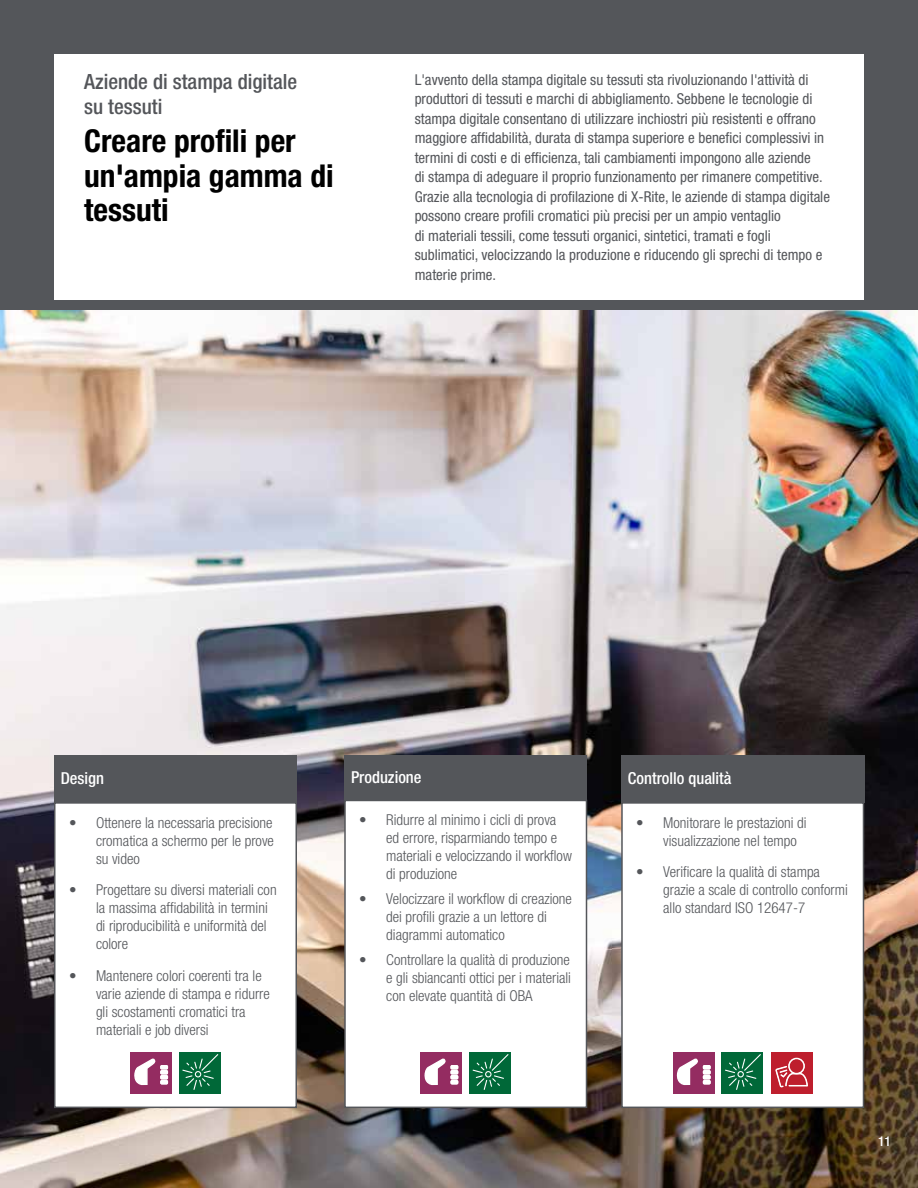
<style>
.page{position:relative;width:918px;height:1188px;background:#fff}
.page>*{position:absolute;margin:0;border:0;box-sizing:border-box;transform-origin:0 0}
.t1{font:700 condensed 31.5px/34.5px "Helvetica Neue LT Pro";color:#000}
.t2{font:500 condensed 21px/25.2px "Helvetica Neue LT Std";color:#54565a}
.t3{font:500 condensed 16.5px "Helvetica Neue LT Std";color:#fff}
.t4{font:300 condensed 15px/18px "Helvetica Neue LT Std";color:#54565a}
.t5{font:condensed 15px/19.5px "Helvetica Neue LT Std";color:#54565a}
.t6{font:500 condensed 13.5px "Helvetica Neue LT Pro";color:#fff}
</style>
<div class="page">
<img style="left:0;top:310px;width:918px;height:878px">
<div style="left:0;top:0;width:918px;height:310px;background:#54565a"></div>
<div style="left:54px;top:54px;width:810px;height:245px;background:#fff"></div>
<div style="left:54px;top:755px;width:243px;height:47px;background:#54565a"></div>
<div style="left:621px;top:755px;width:243px;height:47px;background:#54565a"></div>
<div style="left:55px;top:803px;width:241px;height:304px;background:#fff"></div>
<div style="left:54px;top:802px;width:243px;height:306px;border:2px solid #54565a"></div>
<div style="left:622px;top:803px;width:241px;height:304px;background:#fff"></div>
<div style="left:621px;top:802px;width:243px;height:306px;border:2px solid #54565a"></div>
<div style="left:344px;top:755px;width:243px;height:45px;background:#54565a"></div>
<div style="left:345px;top:800px;width:241px;height:307px;background:#fff"></div>
<div style="left:344px;top:800px;width:243px;height:308px;border:2px solid #54565a"></div>
<div style="left:131px;top:1052px;width:41px;height:41px;background:#942c61"></div>
<svg style="left:134px;top:1058px;width:34px;height:28px"></svg>
<div style="left:160px;top:1080px;width:8px;height:5px;border:1px solid #fff"></div>
<div style="left:179px;top:1052px;width:41px;height:41px;background:#006838"></div>
<svg style="left:182px;top:1054px;width:36px;height:36px"></svg>
<div style="left:421px;top:1052px;width:41px;height:41px;background:#942c61"></div>
<svg style="left:424px;top:1058px;width:34px;height:28px"></svg>
<div style="left:450px;top:1080px;width:8px;height:5px;border:1px solid #fff"></div>
<div style="left:470px;top:1052px;width:41px;height:41px;background:#006838"></div>
<svg style="left:473px;top:1054px;width:36px;height:36px"></svg>
<div style="left:673px;top:1052px;width:41px;height:41px;background:#942c61"></div>
<svg style="left:677px;top:1058px;width:34px;height:28px"></svg>
<div style="left:703px;top:1080px;width:8px;height:5px;border:1px solid #fff"></div>
<div style="left:722px;top:1052px;width:41px;height:41px;background:#006838"></div>
<svg style="left:725px;top:1054px;width:36px;height:36px"></svg>
<div style="left:771px;top:1052px;width:41px;height:41px;background:#be1e2d"></div>
<svg style="left:775px;top:1058px;width:33px;height:29px"></svg>
<h2 class="t2" style="left:84px;top:69px;width:214px">Aziende di stampa digitale su tessuti</h2>
<h1 class="t1" style="left:84px;top:123px;width:251px">Creare profili per un'ampia gamma di tessuti</h1>
<p class="t5" style="left:415px;top:70px;width:417px">L'avvento della stampa digitale su tessuti sta rivoluzionando l'attività di produttori di tessuti e marchi di abbigliamento. Sebbene le tecnologie di stampa digitale consentano di utilizzare inchiostri più resistenti e offrano maggiore affidabilità, durata di stampa superiore e benefici complessivi in termini di costi e di efficienza, tali cambiamenti impongono alle aziende<br>di stampa di adeguare il proprio funzionamento per rimanere competitive.<br>Grazie alla tecnologia di profilazione di X-Rite, le aziende di stampa digitale possono creare profili cromatici più precisi per un ampio ventaglio<br>di materiali tessili, come tessuti organici, sintetici, tramati e fogli sublimatici, velocizzando la produzione e riducendo gli sprechi di tempo e materie prime.</p>
<p class="t3" style="left:351px;top:768px;width:72px">Produzione</p>
<p class="t4" style="left:386px;top:811px;width:187px;text-indent:-27px">• Ridurre al minimo i cicli di prova ed errore, risparmiando tempo e materiali e velocizzando il workflow di produzione</p>
<p class="t4" style="left:386px;top:890px;width:187px;text-indent:-27px">• Velocizzare il workflow di creazione dei profili grazie a un lettore di diagrammi automatico</p>
<p class="t4" style="left:386px;top:951px;width:186px;text-align:justify;text-indent:-27px">• Controllare la qualità di produzione e gli sbiancanti ottici per i materiali con elevate quantità di OBA</p>
<p class="t3" style="left:61px;top:769px;width:45px">Design</p>
<p class="t3" style="left:628px;top:769px;width:105px">Controllo qualità</p>
<p class="t4" style="left:96px;top:813px;width:179px;text-align:justify;text-indent:-27px">• Ottenere la necessaria precisione cromatica a schermo per le prove su video</p>
<p class="t4" style="left:96px;top:881px;width:182px;text-indent:-27px">• Progettare su diversi materiali con la massima affidabilità in termini di riproducibilità e uniformità del colore</p>
<p class="t4" style="left:96px;top:966px;width:175px;text-indent:-27px">• Mantenere colori coerenti tra le varie aziende di stampa e ridurre gli scostamenti cromatici tra materiali e job diversi</p>
<p class="t4" style="left:663px;top:813px;width:145px;text-indent:-27px">• Monitorare le prestazioni di visualizzazione nel tempo</p>
<p class="t4" style="left:663px;top:863px;width:186px;text-indent:-27px">• Verificare la qualità di stampa grazie a scale di controllo conformi allo standard ISO 12647-7</p>
<p class="t6" style="left:878px;top:1133px;width:14px">11</p>
</div>
